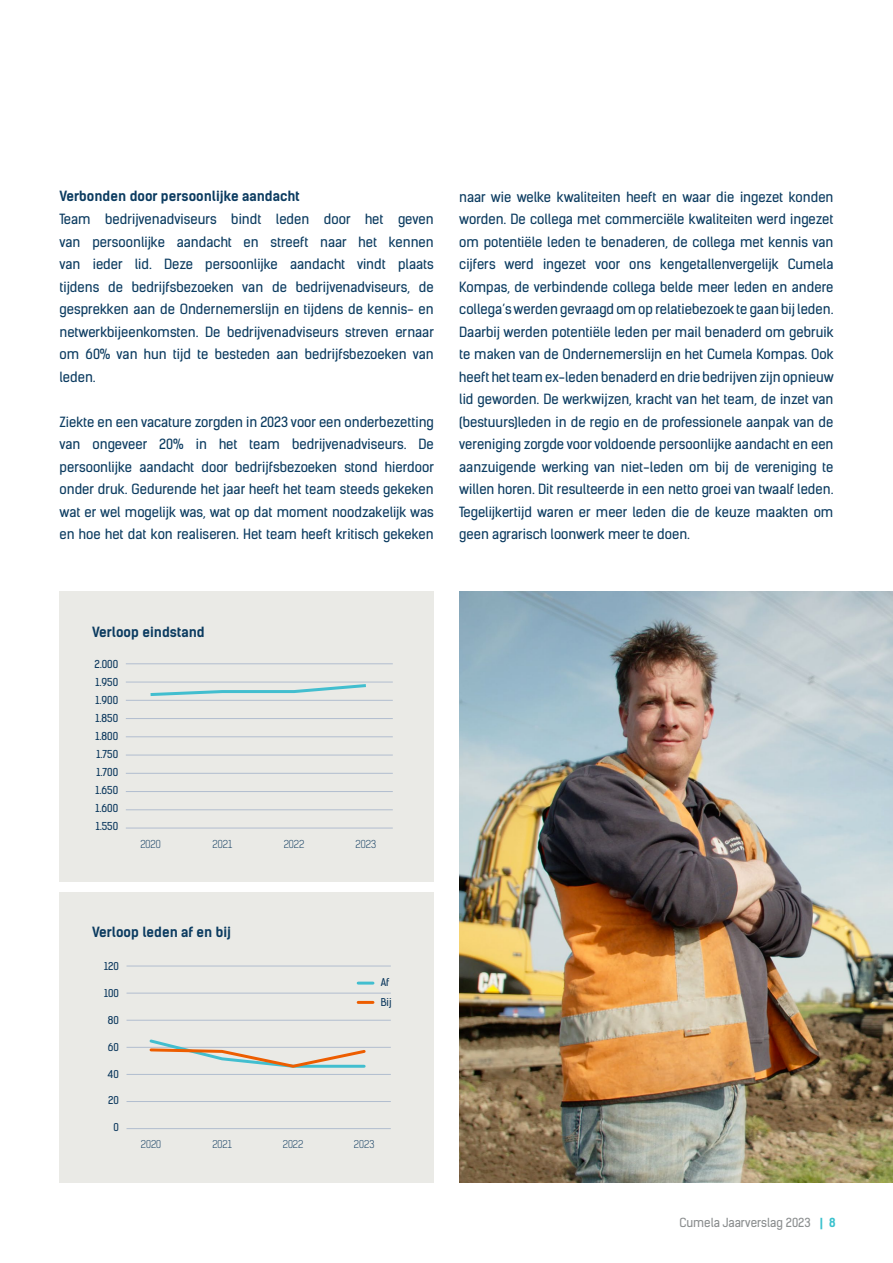
<style>
.page{position:relative;width:893px;height:1263px;background:#fff}
.page>*{position:absolute;margin:0;border:0;box-sizing:border-box;transform-origin:0 0}
.t1{font:13.5px/22.5px "Kelson Sans";color:#0b3b60;text-align:justify}
.t2{font:700 13.5px "Kelson Sans";color:#0b3b60}
.t3{font:12px "Kelson Sans";color:#8b8e8f}
.t4{font:10.5px/18px "Kelson Sans";color:#0d395e;text-align:justify}
.t5{font:300 10.5px "Kelson Sans";color:#0d395e}
.t6{font:10.35px/19.4px "Kelson Sans";color:#0d395e}
.t7{font:300 10.35px "Kelson Sans";color:#0d395e}
.s1{font-weight:700;color:#39c1cd}
</style>
<div class="page">
<div style="left:60px;top:591px;width:374px;height:290px;background:#eaeae6"></div>
<div style="left:60px;top:892px;width:374px;height:290px;background:#eaeae6"></div>
<hr style="left:126px;top:663px;width:267px;height:1px;background:#b1bdcf">
<hr style="left:126px;top:682px;width:267px;height:1px;background:#b1bdcf">
<hr style="left:126px;top:700px;width:267px;height:1px;background:#b1bdcf">
<hr style="left:126px;top:718px;width:267px;height:1px;background:#b1bdcf">
<hr style="left:126px;top:736px;width:267px;height:1px;background:#b1bdcf">
<hr style="left:126px;top:755px;width:267px;height:1px;background:#b1bdcf">
<hr style="left:126px;top:773px;width:267px;height:1px;background:#b1bdcf">
<hr style="left:126px;top:791px;width:267px;height:1px;background:#b1bdcf">
<hr style="left:126px;top:809px;width:267px;height:1px;background:#b1bdcf">
<hr style="left:126px;top:828px;width:267px;height:1px;background:#b1bdcf">
<svg style="left:147px;top:682px;width:222px;height:16px;background:#c9e0e0"></svg>
<hr style="left:127px;top:966px;width:264px;height:1px;background:#b1bdcf">
<hr style="left:127px;top:993px;width:264px;height:1px;background:#b1bdcf">
<hr style="left:127px;top:1047px;width:264px;height:1px;background:#b1bdcf">
<hr style="left:127px;top:1020px;width:264px;height:1px;background:#b1bdcf">
<hr style="left:127px;top:1074px;width:264px;height:1px;background:#b1bdcf">
<hr style="left:127px;top:1101px;width:264px;height:1px;background:#b1bdcf">
<hr style="left:127px;top:1128px;width:264px;height:1px;background:#b1bdcf">
<svg style="left:147px;top:1037px;width:221px;height:32px;background:#dbd8ce"></svg>
<hr style="left:358px;top:981px;width:15px;height:3px;background:#42becf">
<hr style="left:358px;top:1001px;width:15px;height:3px;background:#ed5d00">
<img style="left:459px;top:591px;width:434px;height:591px">
<p class="t2" style="left:60px;top:188px;width:242px">Verbonden door persoonlijke aandacht</p>
<p class="t1" style="left:60px;top:208px;width:376px">Team bedrijvenadviseurs bindt leden door het geven van persoonlijke aandacht en streeft naar het kennen van ieder lid. Deze persoonlijke aandacht vindt plaats tijdens de bedrijfsbezoeken van de bedrijvenadviseurs, de gesprekken aan de Ondernemerslijn en tijdens de kennis- en netwerkbijeenkomsten. De bedrijvenadviseurs streven ernaar om 60% van hun tijd te besteden aan bedrijfsbezoeken van leden.</p>
<p class="t1" style="left:60px;top:410px;width:376px">Ziekte en een vacature zorgden in 2023 voor een onderbezetting van ongeveer 20% in het team bedrijvenadviseurs. De persoonlijke aandacht door bedrijfsbezoeken stond hierdoor onder druk. Gedurende het jaar heeft het team steeds gekeken wat er wel mogelijk was, wat op dat moment noodzakelijk was en hoe het dat kon realiseren. Het team heeft kritisch gekeken</p>
<p class="t1" style="left:459px;top:185px;width:376px">naar wie welke kwaliteiten heeft en waar die ingezet konden worden. De collega met commerciële kwaliteiten werd ingezet om potentiële leden te benaderen, de collega met kennis van cijfers werd ingezet voor ons kengetallenvergelijk Cumela Kompas, de verbindende collega belde meer leden en andere collega’s werden gevraagd om op relatiebezoek te gaan bij leden.<br>Daarbij werden potentiële leden per mail benaderd om gebruik te maken van de Ondernemerslijn en het Cumela Kompas. Ook heeft het team ex-leden benaderd en drie bedrijven zijn opnieuw lid geworden. De werkwijzen, kracht van het team, de inzet van (bestuurs)leden in de regio en de professionele aanpak van de vereniging zorgde voor voldoende persoonlijke aandacht en een aanzuigende werking van niet-leden om bij de vereniging te willen horen. Dit resulteerde in een netto groei van twaalf leden.<br>Tegelijkertijd waren er meer leden die de keuze maakten om geen agrarisch loonwerk meer te doen.</p>
<p class="t2" style="left:92px;top:624px;width:114px">Verloop eindstand</p>
<p class="t4" style="left:94px;top:655px;width:25px">2.000<br>1.950<br>1.900<br>1.850<br>1.800<br>1.750<br>1.700<br>1.650<br>1.600<br>1.550</p>
<p class="t5" style="left:140px;top:837px;width:22px">2020</p>
<p class="t5" style="left:212px;top:837px;width:21px">2021</p>
<p class="t5" style="left:284px;top:837px;width:22px">2022</p>
<p class="t5" style="left:356px;top:837px;width:22px">2023</p>
<p class="t2" style="left:92px;top:923px;width:140px">Verloop leden af en bij</p>
<p class="t6" style="left:104px;top:956px;width:16px">120</p>
<p class="t6" style="left:104px;top:983px;width:16px">100</p>
<p class="t6" style="left:108px;top:1010px;width:13px">80</p>
<p class="t6" style="left:108px;top:1037px;width:13px">60</p>
<p class="t6" style="left:108px;top:1064px;width:13px">40</p>
<p class="t6" style="left:108px;top:1091px;width:12px">20</p>
<p class="t6" style="left:114px;top:1118px;width:7px">0</p>
<p class="t6" style="left:381px;top:973px;width:12px">Af<br>Bij</p>
<p class="t7" style="left:141px;top:1137px;width:22px">2020</p>
<p class="t7" style="left:212px;top:1137px;width:21px">2021</p>
<p class="t7" style="left:283px;top:1137px;width:22px">2022</p>
<p class="t7" style="left:354px;top:1137px;width:22px">2023</p>
<p class="t3" style="left:679px;top:1215px;width:158px">Cumela Jaarverslag 2023 <span class="s1">| 8</span></p>
</div>
